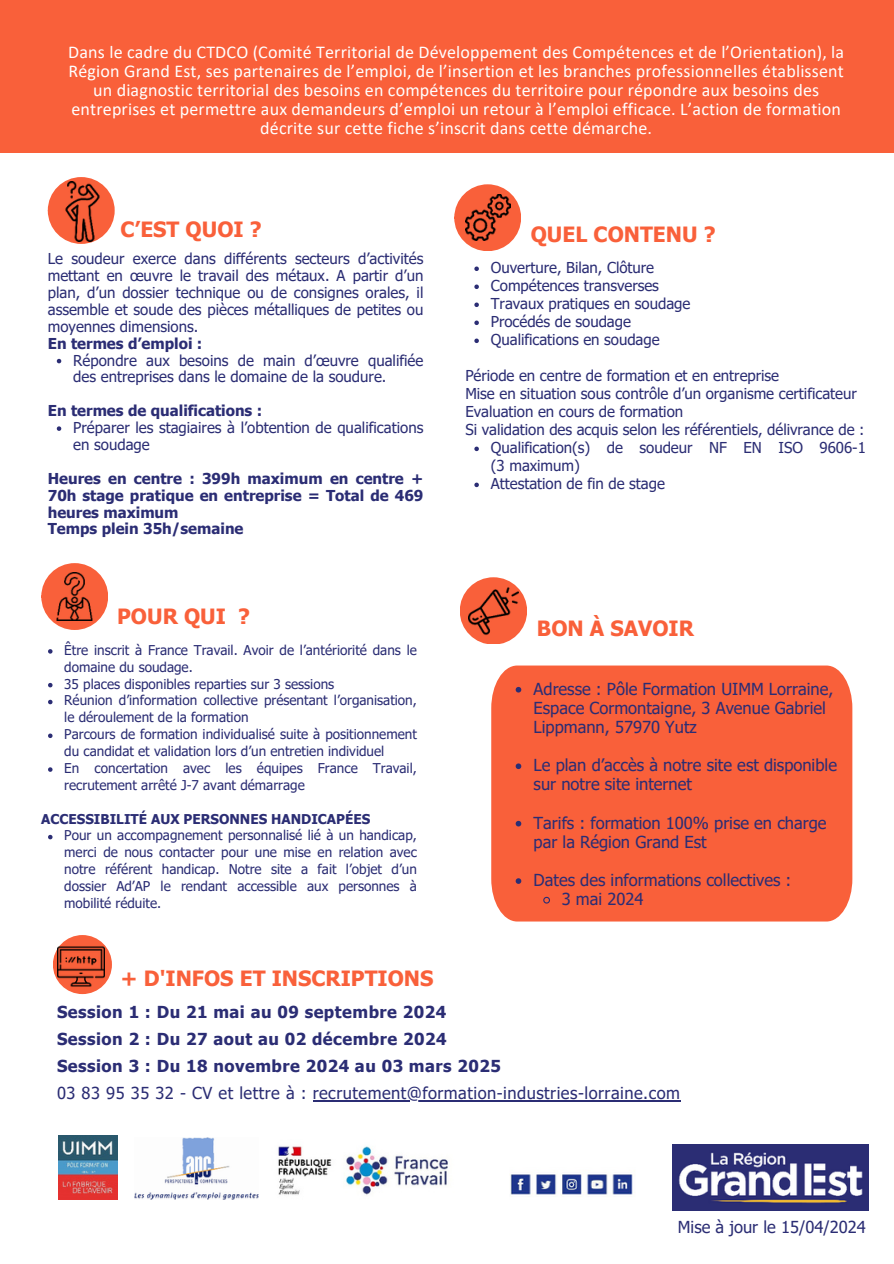
<style>
.page{position:relative;width:894px;height:1264px;background:#fff}
.page>*{position:absolute;margin:0;border:0;box-sizing:border-box;transform-origin:0 0}
.t1{font:700 21px "Tahoma";color:#f9603a}
.t2{font:18px/19.2px "Calibri";letter-spacing:.01em;color:#fff;text-align:center}
.t3{font:16.5px/19.2px "Tahoma";color:#2b2d74}
.t4{font:700 16.5px/27px "Tahoma";letter-spacing:.03em;color:#2b2d74}
.t5{font:15px/16.8px "Tahoma";letter-spacing:-.005em;color:#2b2d74}
.t6{font:700 15px/16.8px "Tahoma";color:#2b2d74}
.t7{font:13.5px/16.8px "Tahoma";color:#2b2d74}
.t8{font:700 13.5px "Tahoma";color:#2b2d74}
.s1{font-weight:400}
</style>
<div class="page">
<div style="left:0;top:0;width:893px;height:153px;background:#f9603a"></div>
<div style="left:491px;top:665px;width:361px;height:256px;background:#f9603a"></div>
<svg style="left:41px;top:563px;width:67px;height:66px"></svg>
<img style="left:50px;top:572px;width:49px;height:48px">
<svg style="left:48px;top:177px;width:67px;height:67px"></svg>
<img style="left:53px;top:182px;width:59px;height:59px">
<svg style="left:454px;top:184px;width:66px;height:66px"></svg>
<img style="left:465px;top:194px;width:45px;height:46px">
<svg style="left:53px;top:935px;width:59px;height:59px"></svg>
<img style="left:58px;top:943px;width:46px;height:46px">
<img style="left:510px;top:1174px;width:123px;height:23px">
<img style="left:672px;top:1144px;width:196px;height:65px">
<svg style="left:57px;top:359px;width:4px;height:4px"></svg>
<svg style="left:57px;top:426px;width:4px;height:5px"></svg>
<hr style="left:312px;top:1100px;width:368px;height:1px;background:#2b2d74">
<img style="left:58px;top:1135px;width:60px;height:64px">
<img style="left:135px;top:1137px;width:123px;height:62px">
<img style="left:278px;top:1146px;width:170px;height:49px">
<svg style="left:474px;top:266px;width:4px;height:5px"></svg>
<svg style="left:474px;top:284px;width:4px;height:5px"></svg>
<svg style="left:474px;top:302px;width:4px;height:5px"></svg>
<svg style="left:474px;top:320px;width:4px;height:5px"></svg>
<svg style="left:474px;top:338px;width:4px;height:5px"></svg>
<svg style="left:474px;top:446px;width:4px;height:5px"></svg>
<svg style="left:474px;top:482px;width:4px;height:5px"></svg>
<svg style="left:48px;top:649px;width:4px;height:4px"></svg>
<svg style="left:48px;top:683px;width:4px;height:4px"></svg>
<svg style="left:48px;top:699px;width:4px;height:5px"></svg>
<svg style="left:48px;top:733px;width:4px;height:5px"></svg>
<svg style="left:48px;top:767px;width:4px;height:4px"></svg>
<svg style="left:48px;top:834px;width:4px;height:5px"></svg>
<svg style="left:515px;top:687px;width:6px;height:5px"></svg>
<svg style="left:515px;top:763px;width:6px;height:6px"></svg>
<svg style="left:515px;top:820px;width:6px;height:6px"></svg>
<svg style="left:515px;top:878px;width:6px;height:5px"></svg>
<svg style="left:542px;top:896px;width:8px;height:8px"></svg>
<svg style="left:460px;top:577px;width:66px;height:67px"></svg>
<img style="left:468px;top:586px;width:50px;height:49px">
<h2 class="t2" style="left:68px;top:44px;width:777px">Dans le cadre du CTDCO (Comité Territorial de Développement des Compétences et de l’Orientation), la Région Grand Est, ses partenaires de l’emploi, de l’insertion et les branches professionnelles établissent un diagnostic territorial des besoins en compétences du territoire pour répondre aux besoins des entreprises et permettre aux demandeurs d’emploi un retour à l’emploi efficace. L’action de formation décrite sur cette fiche s’inscrit dans cette démarche.</h2>
<p class="t1" style="left:120px;top:216px;width:143px">C’EST QUOI ?</p>
<p class="t5" style="left:48px;top:250px;width:377px;text-align:justify">Le soudeur exerce dans différents secteurs d’activités mettant en œuvre le travail des métaux. A partir d’un plan, d’un dossier technique ou de consignes orales, il assemble et soude des pièces métalliques de petites ou moyennes dimensions.</p>
<p class="t6" style="left:48px;top:334px;width:156px">En termes d’emploi :</p>
<p class="t5" style="left:73px;top:351px;width:351px">Répondre aux besoins de main d’œuvre qualifiée des entreprises dans le domaine de la soudure.</p>
<p class="t6" style="left:48px;top:402px;width:216px">En termes de qualifications :</p>
<p class="t5" style="left:73px;top:419px;width:351px">Préparer les stagiaires à l’obtention de qualifications en soudage</p>
<p class="t6" style="left:48px;top:469px;width:377px">Heures en centre : 399h maximum en centre +<br>70h stage pratique en entreprise = Total de 469 heures maximum<br>Temps plein 35h/semaine</p>
<h1 class="t1" style="left:117px;top:602px;width:134px">POUR QUI ?</h1>
<p class="t7" style="left:64px;top:641px;width:354px">Être inscrit à France Travail. Avoir de l’antériorité dans le domaine du soudage.</p>
<p class="t7" style="left:64px;top:674px;width:271px">35 places disponibles reparties sur 3 sessions</p>
<p class="t7" style="left:64px;top:691px;width:354px">Réunion d’information collective présentant l’organisation, le déroulement de la formation</p>
<p class="t7" style="left:64px;top:725px;width:354px">Parcours de formation individualisé suite à positionnement du candidat et validation lors d’un entretien individuel</p>
<h1 class="t7" style="left:64px;top:759px;width:354px">En concertation avec les équipes France Travail, recrutement arrêté J-7 avant démarrage</h1>
<h2 class="t8" style="left:41px;top:810px;width:330px">ACCESSIBILITÉ AUX PERSONNES HANDICAPÉES</h2>
<p class="t7" style="left:64px;top:826px;width:354px;text-align:justify">Pour un accompagnement personnalisé lié à un handicap, merci de nous contacter pour une mise en relation avec notre référent handicap. Notre site a fait l’objet d’un dossier Ad’AP le rendant accessible aux personnes à mobilité réduite.</p>
<p class="t1" style="left:120px;top:964px;width:314px">+ D'INFOS ET INSCRIPTIONS</p>
<p class="t1" style="left:530px;top:221px;width:186px">QUEL CONTENU ?</p>
<h1 class="t5" style="left:491px;top:259px;width:165px">Ouverture, Bilan, Clôture</h1>
<h1 class="t5" style="left:491px;top:277px;width:169px">Compétences transverses</h1>
<p class="t5" style="left:491px;top:295px;width:201px">Travaux pratiques en soudage</p>
<p class="t5" style="left:491px;top:313px;width:141px">Procédés de soudage</p>
<p class="t5" style="left:491px;top:331px;width:170px">Qualifications en soudage</p>
<p class="t5" style="left:465px;top:367px;width:315px">Période en centre de formation et en entreprise</p>
<p class="t5" style="left:465px;top:385px;width:393px">Mise en situation sous contrôle d’un organisme certificateur</p>
<h3 class="t5" style="left:465px;top:403px;width:219px">Evaluation en cours de formation</h3>
<p class="t5" style="left:465px;top:421px;width:400px">Si validation des acquis selon les référentiels, délivrance de :</p>
<p class="t5" style="left:491px;top:438px;width:376px;line-height:18px">Qualification(s) de soudeur NF EN ISO 9606-1 (3 maximum)</p>
<p class="t5" style="left:491px;top:475px;width:175px">Attestation de fin de stage</p>
<p class="t1" style="left:536px;top:614px;width:158px">BON À SAVOIR</p>
<p class="t3" style="left:533px;top:678px;width:301px">Adresse : Pôle Formation UIMM Lorraine,<br>Espace Cormontaigne, 3 Avenue Gabriel<br>Lippmann, 57970 Yutz</p>
<p class="t3" style="left:533px;top:755px;width:305px">Le plan d’accès à notre site est disponible sur notre site internet</p>
<p class="t3" style="left:533px;top:812px;width:294px">Tarifs : formation 100% prise en charge par la Région Grand Est</p>
<p class="t3" style="left:533px;top:870px;width:259px">Dates des informations collectives :</p>
<h2 class="t3" style="left:561px;top:889px;width:83px">3 mai 2024</h2>
<p class="t4" style="left:57px;top:998px;width:624px">Session 1 : Du 21 mai au 09 septembre 2024<br>Session 2 : Du 27 aout au 02 décembre 2024<br>Session 3 : Du 18 novembre 2024 au 03 mars 2025<br><span class="s1">03 83 95 35 32 - CV et lettre à : recrutement@formation-industries-lorraine.com</span></p>
<p class="t3" style="left:677px;top:1217px;width:189px">Mise à jour le 15/04/2024</p>
</div>
